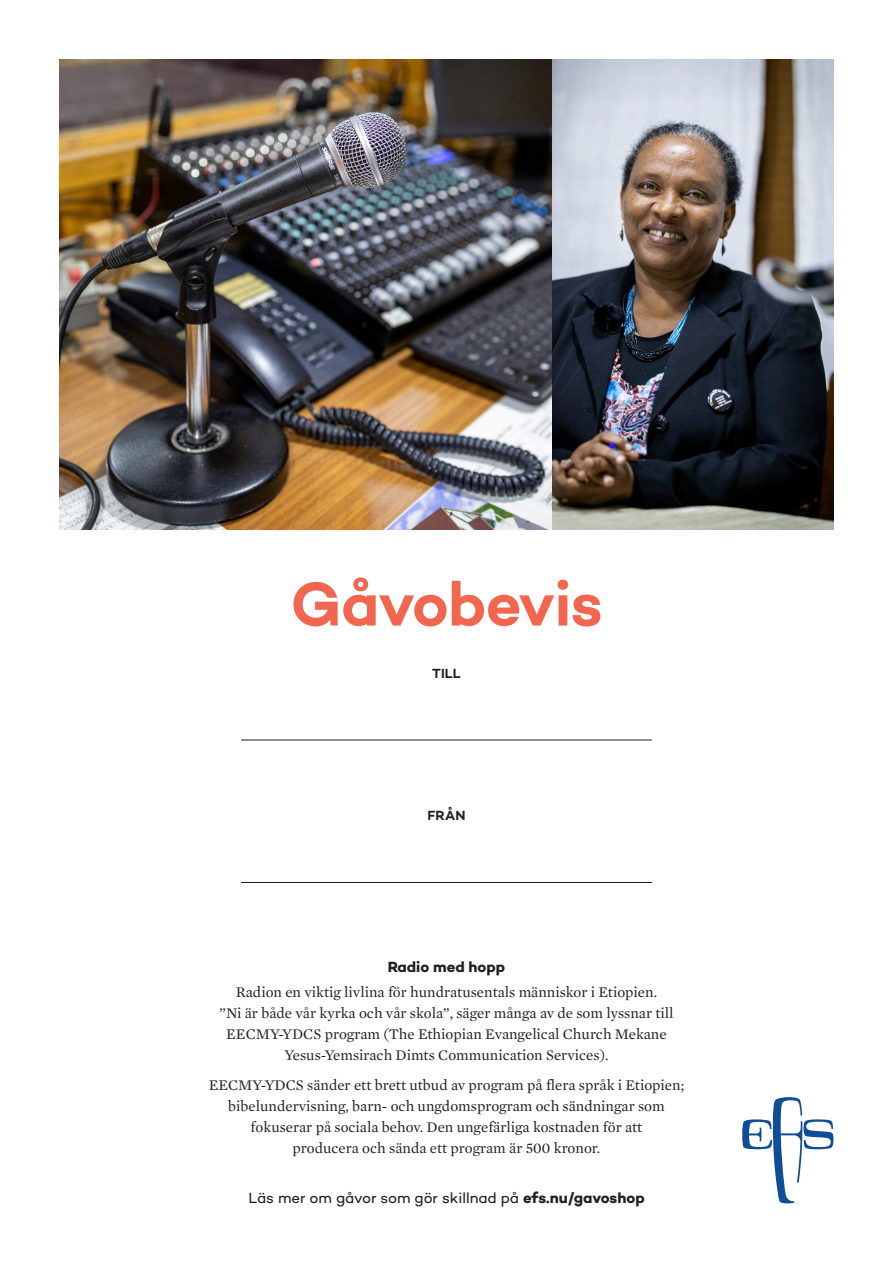
<style>
.page{position:relative;width:893px;height:1263px;background:#fff}
.page>*{position:absolute;margin:0;border:0;box-sizing:border-box;transform-origin:0 0}
.t1{font:600 63px "Campton";letter-spacing:-.015em;color:#f2664f}
.t2{font:15px/21px "Mercury Text G1";color:#231f20;text-align:center}
.t3{font:15px "Campton";letter-spacing:-.01em;color:#231f20}
.t4{font:700 15px "Campton";letter-spacing:-.005em;color:#231f20}
.t5{font:600 13.5px "Campton";letter-spacing:.01em;color:#231f20}
.s1{font-weight:700}
</style>
<div class="page">
<hr style="left:241px;top:740px;width:411px;height:1px;background:#231f20">
<hr style="left:241px;top:882px;width:411px;height:1px;background:#231f20">
<svg style="left:742px;top:1097px;width:91px;height:106px"></svg>
<img style="left:60px;top:60px;width:493px;height:469px">
<img style="left:553px;top:60px;width:280px;height:469px">
<h1 class="t1" style="left:290px;top:564px;width:314px">Gåvobevis</h1>
<p class="t5" style="left:432px;top:664px;width:30px">TILL</p>
<p class="t5" style="left:428px;top:807px;width:39px">FRÅN</p>
<p class="t4" style="left:388px;top:957px;width:119px">Radio med hopp</p>
<p class="t2" style="left:220px;top:982px;width:455px">Radion en viktig livlina för hundratusentals människor i Etiopien.<br>”Ni är både vår kyrka och vår skola”, säger många av de som lyssnar till EECMY-YDCS program (The Ethiopian Evangelical Church Mekane Yesus-Yemsirach Dimts Communication Services).</p>
<p class="t2" style="left:209px;top:1074px;width:477px">EECMY-YDCS sänder ett brett utbud av program på flera språk i Etiopien; bibelundervisning, barn- och ungdomsprogram och sändningar som fokuserar på sociala behov. Den ungefärliga kostnaden för att<br>producera och sända ett program är 500 kronor.</p>
<p class="t3" style="left:248px;top:1189px;width:398px">Läs mer om gåvor som gör skillnad på <span class="s1">efs.nu/gavoshop</span></p>
</div>
